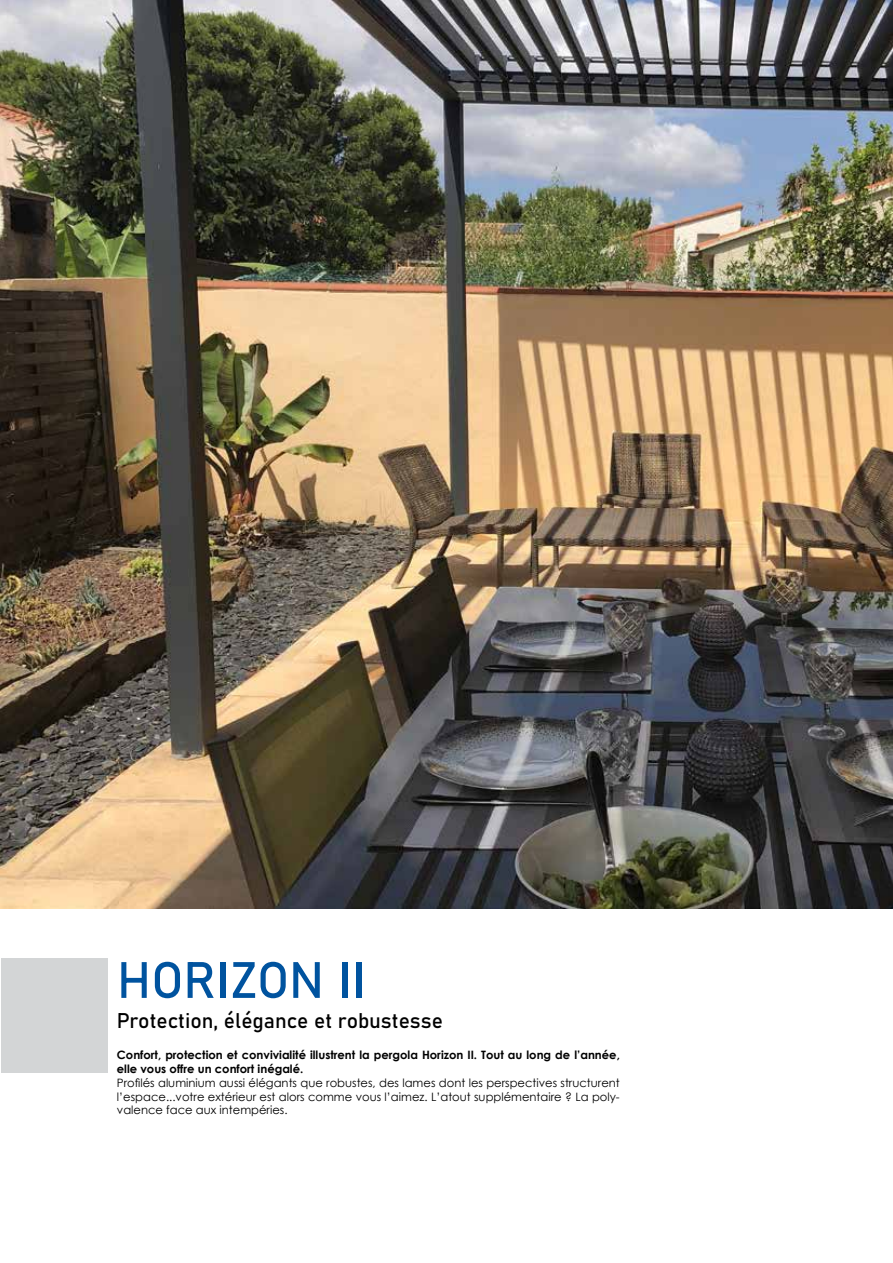
<style>
.page{position:relative;width:893px;height:1263px;background:#fff}
.page>*{position:absolute;margin:0;border:0;box-sizing:border-box;transform-origin:0 0}
.t1{font:50.4px "Bahnschrift";color:#00539f}
.t2{font:21px "Bahnschrift";color:#000}
.t3{font:11.55px/13.8px "Century Gothic";color:#000;text-align:justify}
.t4{font:700 11.55px/13.8px "Century Gothic";color:#000}
</style>
<div class="page">
<img style="left:0;top:0;width:893px;height:908px">
<div style="left:1px;top:959px;width:107px;height:114px;background:#d3d5d6"></div>
<h1 class="t1" style="left:117px;top:948px;width:250px">HORIZON II</h1>
<h2 class="t2" style="left:117px;top:1007px;width:328px">Protection, élégance et robustesse</h2>
<p class="t4" style="left:117px;top:1047px;width:504px">Confort, protection et convivialité illustrent la pergola Horizon II. Tout au long de l’année, elle vous offre un confort inégalé.</p>
<p class="t3" style="left:117px;top:1075px;width:504px">Profilés aluminium aussi élégants que robustes, des lames dont les perspectives structurent l’espace...votre extérieur est alors comme vous l’aimez. L’atout supplémentaire ? La poly&shy;valence face aux intempéries.</p>
</div>
